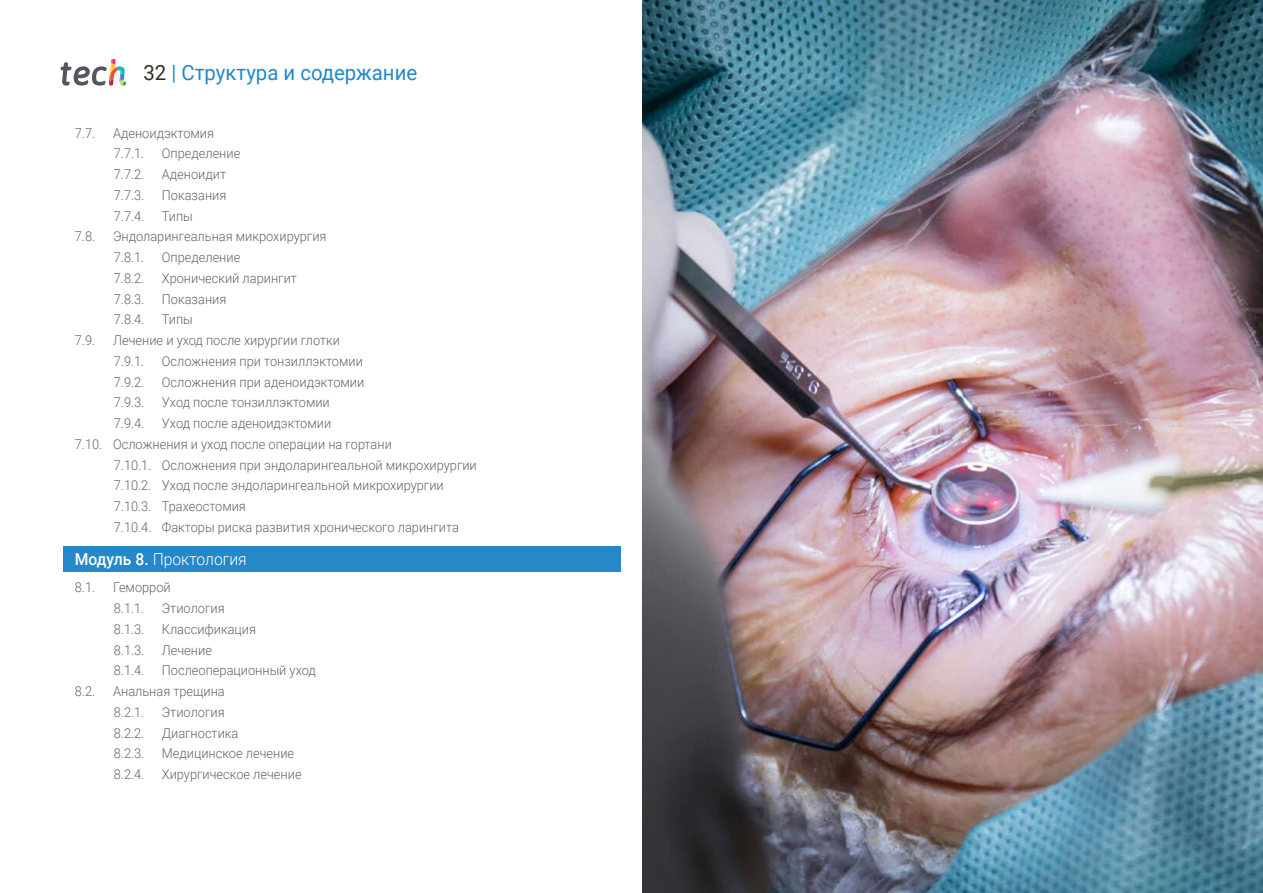
<style>
.page{position:relative;width:1263px;height:893px;background:#fff}
.page>*{position:absolute;margin:0;border:0;box-sizing:border-box;transform-origin:0 0}
.t1{font:21px "Roboto";color:#2488c9}
.t2{font:300 16.5px "Roboto";color:#fff;scale:.95 1}
.t3{font:300 13.5px/20.7px "Roboto";color:#61646a;scale:.95 1}
.s1{color:#312e20}
.s2{font-weight:500}
</style>
<div class="page">
<svg style="left:61px;top:59px;width:65px;height:27px"></svg>
<div style="left:64px;top:546px;width:557px;height:25px;background:#2488c9"></div>
<img style="left:642px;top:0;width:621px;height:893px">
<h1 class="t1" style="left:144px;top:57px;width:275px"><span class="s1">32</span> | Структура и содержание</h1>
<p class="t3" style="left:75px;top:122px;width:23px">7.7.</p>
<p class="t3" style="left:113px;top:122px;width:108px">Аденоидэктомия<br>7.7.1.</p>
<p class="t3" style="left:162px;top:143px;width:84px">Определение</p>
<p class="t3" style="left:114px;top:164px;width:34px">7.7.2.</p>
<p class="t3" style="left:162px;top:164px;width:69px">Аденоидит</p>
<p class="t3" style="left:114px;top:184px;width:34px">7.7.3.</p>
<p class="t3" style="left:162px;top:184px;width:69px">Показания</p>
<p class="t3" style="left:114px;top:205px;width:34px">7.7.4.</p>
<p class="t3" style="left:162px;top:205px;width:34px">Типы</p>
<p class="t3" style="left:75px;top:226px;width:23px">7.8.</p>
<p class="t3" style="left:113px;top:226px;width:226px">Эндоларингеальная микрохирургия<br>7.8.1.</p>
<p class="t3" style="left:162px;top:247px;width:84px">Определение</p>
<p class="t3" style="left:114px;top:267px;width:34px">7.8.2.</p>
<p class="t3" style="left:162px;top:267px;width:144px">Хронический ларингит</p>
<p class="t3" style="left:114px;top:288px;width:34px">7.8.3.</p>
<p class="t3" style="left:162px;top:288px;width:69px">Показания</p>
<p class="t3" style="left:114px;top:309px;width:34px">7.8.4.</p>
<p class="t3" style="left:162px;top:309px;width:34px">Типы</p>
<p class="t3" style="left:75px;top:330px;width:23px">7.9.</p>
<p class="t3" style="left:113px;top:330px;width:240px">Лечение и уход после хирургии глотки<br>7.9.1.</p>
<p class="t3" style="left:162px;top:350px;width:213px">Осложнения при тонзиллэктомии</p>
<p class="t3" style="left:114px;top:371px;width:34px">7.9.2.</p>
<p class="t3" style="left:162px;top:371px;width:215px">Осложнения при аденоидэктомии</p>
<p class="t3" style="left:114px;top:392px;width:34px">7.9.3.</p>
<p class="t3" style="left:162px;top:392px;width:178px">Уход после тонзиллэктомии</p>
<p class="t3" style="left:114px;top:413px;width:34px">7.9.4.</p>
<p class="t3" style="left:162px;top:413px;width:180px">Уход после аденоидэктомии</p>
<p class="t3" style="left:75px;top:433px;width:335px">7.10. Осложнения и уход после операции на гортани</p>
<p class="t3" style="left:114px;top:454px;width:384px">7.10.1. Осложнения при эндоларингеальной микрохирургии</p>
<p class="t3" style="left:114px;top:475px;width:349px">7.10.2. Уход после эндоларингеальной микрохирургии</p>
<p class="t3" style="left:114px;top:496px;width:140px">7.10.3. Трахеостомия</p>
<p class="t3" style="left:114px;top:516px;width:365px">7.10.4. Факторы риска развития хронического ларингита</p>
<p class="t2" style="left:75px;top:548px;width:182px"><span class="s2">Модуль 8.</span> Проктология</p>
<p class="t3" style="left:75px;top:577px;width:23px">8.1.</p>
<p class="t3" style="left:113px;top:577px;width:62px">Геморрой<br>8.1.1.</p>
<p class="t3" style="left:162px;top:597px;width:68px">Этиология</p>
<p class="t3" style="left:114px;top:618px;width:34px">8.1.3.</p>
<p class="t3" style="left:162px;top:618px;width:101px">Классификация</p>
<p class="t3" style="left:114px;top:639px;width:34px">8.1.3.</p>
<p class="t3" style="left:162px;top:639px;width:54px">Лечение</p>
<p class="t3" style="left:114px;top:660px;width:34px">8.1.4.</p>
<p class="t3" style="left:162px;top:660px;width:164px">Послеоперационный уход</p>
<p class="t3" style="left:75px;top:680px;width:23px">8.2.</p>
<p class="t3" style="left:113px;top:680px;width:119px">Анальная трещина<br>8.2.1.</p>
<p class="t3" style="left:162px;top:701px;width:68px">Этиология</p>
<p class="t3" style="left:114px;top:722px;width:34px">8.2.2.</p>
<p class="t3" style="left:162px;top:722px;width:82px">Диагностика</p>
<p class="t3" style="left:114px;top:743px;width:34px">8.2.3.</p>
<p class="t3" style="left:162px;top:743px;width:141px">Медицинское лечение</p>
<p class="t3" style="left:114px;top:763px;width:34px">8.2.4.</p>
<p class="t3" style="left:162px;top:763px;width:149px">Хирургическое лечение</p>
</div>
